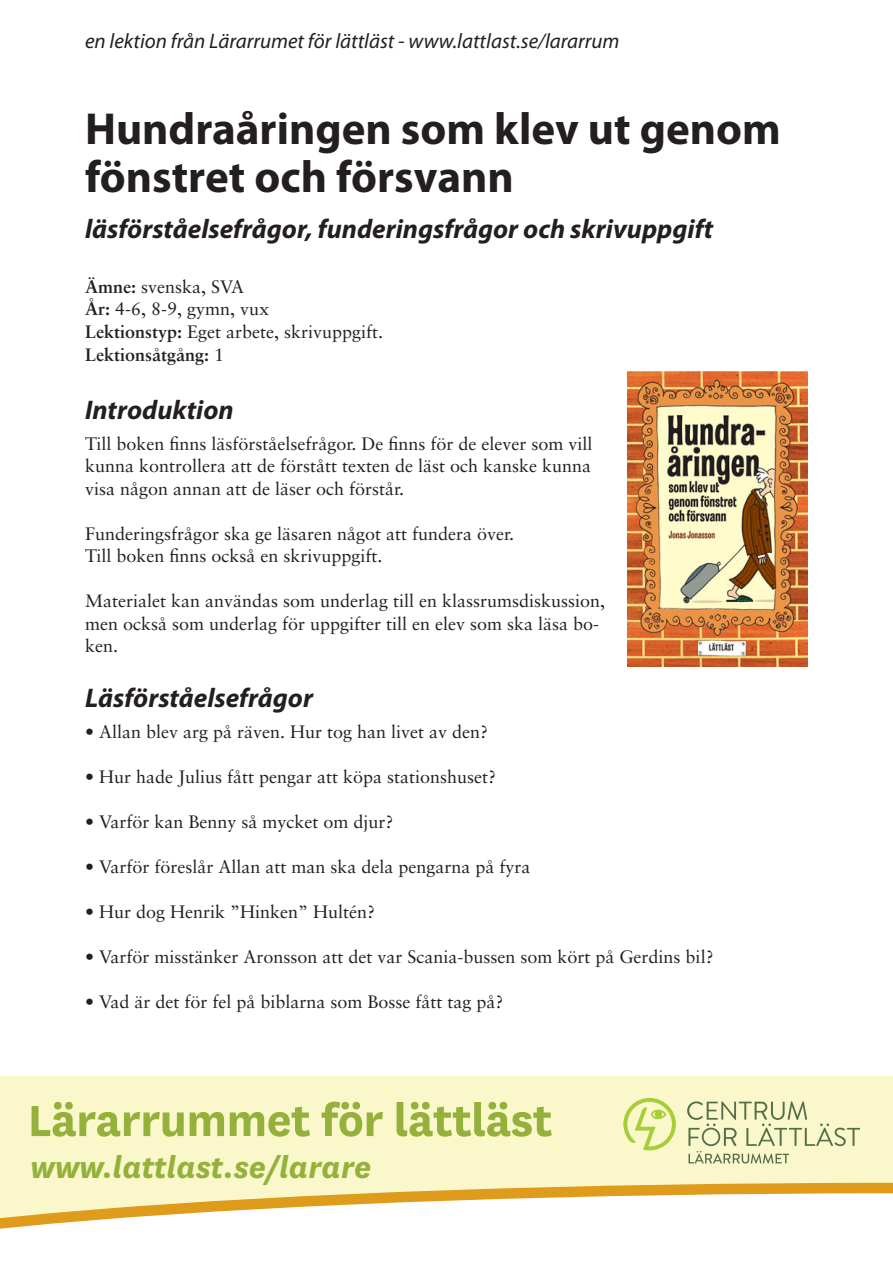
<style>
.page{position:relative;width:893px;height:1263px;background:#fff}
.page>*{position:absolute;margin:0;border:0;box-sizing:border-box;transform-origin:0 0}
.t1{font:700 51px "National";letter-spacing:-.01em;color:#94b13c}
.underrubrik{font:700 45px/48px "Myriad Pro";color:#231f20}
.t2{font:italic 700 34.5px "National";color:#94b13c}
.Rubrik{font:italic 700 27px "Myriad Pro";color:#231f20}
.t3{font:italic 21px "Myriad Pro";color:#231f20}
.bröd{font:18px/22.5px "Sabon";color:#231f20;text-align:justify}
.brödtext{font:18px "Sabon";color:#231f20}
.underunder_rubrik{font:18px "Sabon";color:#231f20}
.bröd-2{font:700 18px "Sabon";color:#231f20}
.s1{font-weight:700}
.s2{font-weight:400}
</style>
<div class="page">
<img style="left:628px;top:371px;width:180px;height:296px">
<div style="left:0;top:1077px;width:893px;height:158px;background:#faf8cb"></div>
<svg style="left:0;top:1183px;width:893px;height:52px"></svg>
<svg style="left:623px;top:1098px;width:53px;height:52px"></svg>
<svg style="left:687px;top:1101px;width:173px;height:62px"></svg>
<p class="t3" style="left:85px;top:28px;width:536px">en lektion från Lärarrumet för lättläst - www.lattlast.se/lararrum</p>
<p class="underrubrik" style="left:85px;top:104px;width:697px">Hundraåringen som klev ut genom fönstret och försvann</p>
<p class="Rubrik" style="left:85px;top:211px;width:630px">läsförståelsefrågor, funderingsfrågor och skrivuppgift</p>
<p class="underunder_rubrik" style="left:85px;top:276px;width:161px"><span class="s1">Ämne:</span> svenska, SVA</p>
<p class="bröd" style="left:85px;top:298px;width:186px"><span class="s1">År:</span> 4-6, 8-9, gymn, vux</p>
<p class="bröd" style="left:85px;top:320px;width:300px"><span class="s1">Lektionstyp:</span> Eget arbete, skrivuppgift.</p>
<p class="bröd-2" style="left:85px;top:343px;width:141px">Lektionsåtgång: <span class="s2">1</span></p>
<p class="Rubrik" style="left:85px;top:392px;width:150px">Introduktion</p>
<p class="bröd" style="left:85px;top:432px;width:509px">Till boken finns läsförståelsefrågor. De finns för de elever som vill kunna kontrollera att de förstått texten de läst och kanske kunna visa någon annan att de läser och förstår.</p>
<p class="bröd" style="left:85px;top:522px;width:431px">Funderingsfrågor ska ge läsaren något att fundera över.</p>
<p class="bröd" style="left:85px;top:544px;width:299px">Till boken finns också en skrivuppgift.</p>
<p class="bröd" style="left:85px;top:589px;width:522px;text-align:left">Materialet kan användas som underlag till en klassrumsdiskussion, men också som underlag för uppgifter till en elev som ska läsa bo&shy;ken.</p>
<p class="Rubrik" style="left:85px;top:680px;width:229px">Läsförståelsefrågor</p>
<p class="brödtext" style="left:85px;top:721px;width:405px">• Allan blev arg på räven. Hur tog han livet av den?</p>
<p class="brödtext" style="left:85px;top:766px;width:413px">• Hur hade Julius fått pengar att köpa stationshuset?</p>
<p class="brödtext" style="left:85px;top:811px;width:310px">• Varför kan Benny så mycket om djur?</p>
<p class="brödtext" style="left:85px;top:856px;width:447px">• Varför föreslår Allan att man ska dela pengarna på fyra</p>
<p class="brödtext" style="left:85px;top:901px;width:292px">• Hur dog Henrik ”Hinken” Hultén?</p>
<p class="brödtext" style="left:85px;top:946px;width:630px">• Varför misstänker Aronsson att det var Scania-bussen som kört på Gerdins bil?</p>
<p class="brödtext" style="left:85px;top:991px;width:420px">• Vad är det för fel på biblarna som Bosse fått tag på?</p>
<p class="t1" style="left:28px;top:1084px;width:526px">Lärarrummet för lättläst</p>
<p class="t2" style="left:31px;top:1143px;width:342px">www.lattlast.se/larare</p>
</div>
